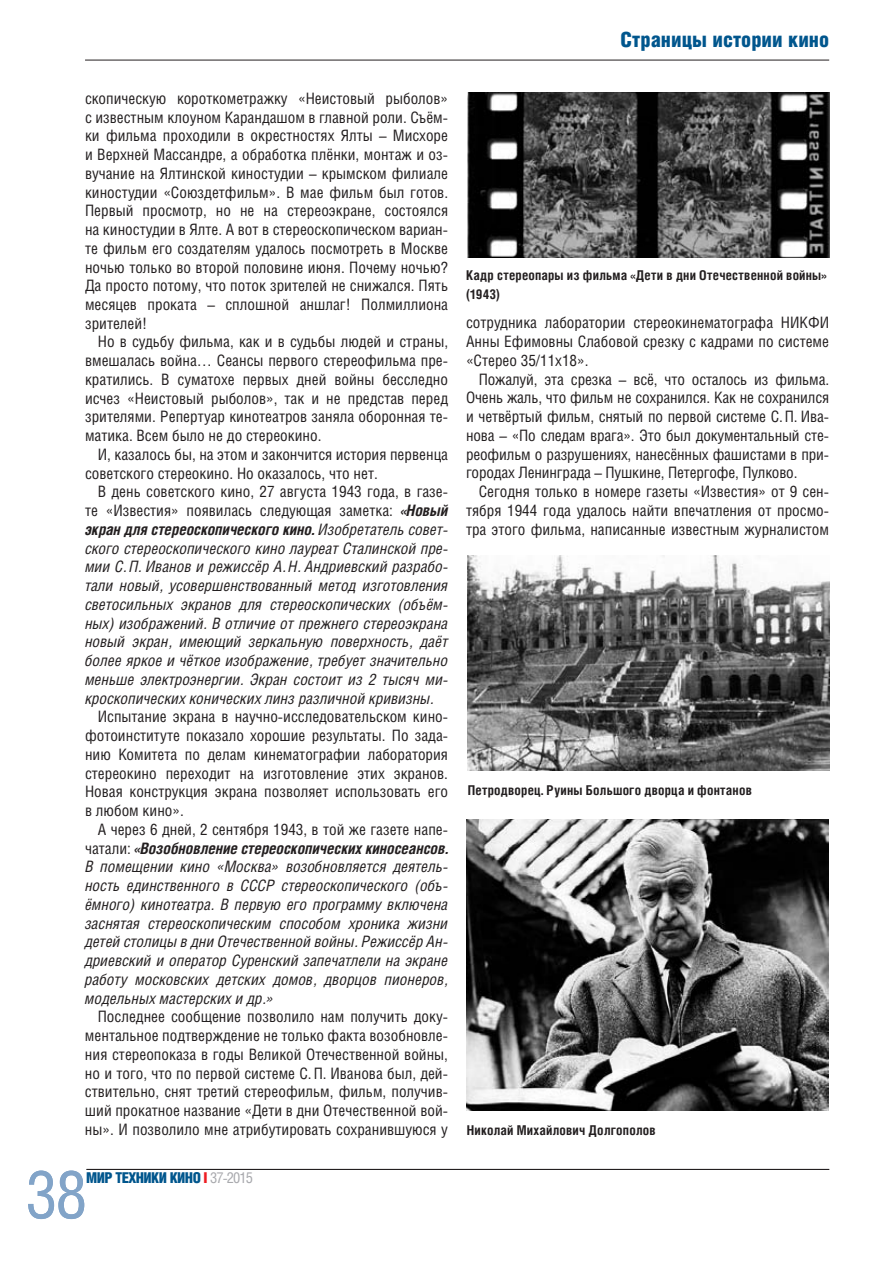
<style>
.page{position:relative;width:893px;height:1263px;background:#fff}
.page>*{position:absolute;margin:0;border:0;box-sizing:border-box;transform-origin:0 0}
.t1{font:66px "Helios Cond C";color:#82a4c8}
.t2{font:21px "Helios Cond Black C";color:#00568d}
.t3{font:15.75px/18.8px "Helios Cond C";color:#231f20;text-align:justify}
.t4{font:italic 15.75px/18.8px "Helios Cond C";color:#231f20;text-align:justify}
.t5{font:15px "Helios Cond Black C";letter-spacing:-.04em;color:#00568d}
.t6{font:700 13.5px/18.8px "Helios Cond C";letter-spacing:.015em;color:#231f20}
.s1{font-style:normal}
.s2{font-weight:700}
.s3{color:#ee1d23}
.s4{font-family:"Helios Cond C";color:#a8a9ad}
</style>
<div class="page">
<hr style="left:87px;top:1169px;width:742px;height:1px;background:#231f20">
<hr style="left:85px;top:60px;width:744px;height:1px;background:#231f20">
<img style="left:468px;top:93px;width:361px;height:164px">
<img style="left:467px;top:819px;width:361px;height:292px">
<img style="left:468px;top:556px;width:361px;height:214px">
<p class="t3" style="left:85px;top:89px;width:365px">скопическую короткометражку «Неистовый рыболов» с известным клоуном Карандашом в главной роли. Съём&shy;ки фильма проходили в окрестностях Ялты – Мисхоре и Верхней Массандре, а обработка плёнки, монтаж и оз&shy;вучание на Ялтинской киностудии – крымском филиале киностудии «Союздетфильм». В мае фильм был готов.<br>Первый просмотр, но не на стереоэкране, состоялся на киностудии в Ялте. А вот в стереоскопическом вариан&shy;те фильм его создателям удалось посмотреть в Москве ночью только во второй половине июня. Почему ночью?<br>Да просто потому, что поток зрителей не снижался. Пять месяцев проката – сплошной аншлаг! Полмиллиона зрителей!</p>
<p class="t3" style="left:85px;top:332px;width:365px;text-indent:13px">Но в судьбу фильма, как и в судьбы людей и страны, вмешалась война… Сеансы первого стереофильма пре&shy;кратились. В суматохе первых дней войны бесследно исчез «Неистовый рыболов», так и не представ перед зрителями. Репертуар кинотеатров заняла оборонная те&shy;матика. Всем было не до стереокино.</p>
<p class="t3" style="left:85px;top:445px;width:365px;text-indent:13px">И, казалось бы, на этом и закончится история первенца советского стереокино. Но оказалось, что нет.</p>
<p class="t4" style="left:85px;top:482px;width:365px;text-indent:13px"><span class="s1">В день советского кино, 27 августа 1943 года, в газе&shy;те «Известия» появилась следующая заметка:</span> <span class="s2">«Новый экран для стереоскопического кино.</span> Изобретатель совет‑ ского стереоскопического кино лауреат Сталинской пре‑ мии С.П. Иванов и режиссёр А.Н. Андриевский разрабо‑ тали новый, усовершенствованный метод изготовления светосильных экранов для стереоскопических (объём‑ ных) изображений. В отличие от прежнего стереоэкрана новый экран, имеющий зеркальную поверхность, даёт более яркое и чёткое изображение, требует значительно меньше электроэнергии. Экран состоит из 2 тысяч ми‑ кроскопических конических линз различной кривизны.</p>
<p class="t3" style="left:85px;top:707px;width:365px;text-indent:13px">Испытание экрана в научно-исследовательском кино&shy;фотоинституте показало хорошие результаты. По зада&shy;нию Комитета по делам кинематографии лаборатория стереокино переходит на изготовление этих экранов.<br>Новая конструкция экрана позволяет использовать его в любом кино».</p>
<p class="t4" style="left:85px;top:819px;width:365px;text-indent:13px"><span class="s1">А через 6 дней, 2 сентября 1943, в той же газете напе&shy;чатали:</span> <span class="s2">«Возобновление стереоскопических киносеансов.<br></span>В помещении кино «Москва» возобновляется деятель‑ ность единственного в СССР стереоскопического (объ‑ ёмного) кинотеатра. В первую его программу включена заснятая стереоскопическим способом хроника жизни детей столицы в дни Отечественной войны. Режиссёр Ан‑ дриевский и оператор Суренский запечатлели на экране работу московских детских домов, дворцов пионеров, модельных мастерских и др.»</p>
<p class="t3" style="left:85px;top:1007px;width:365px;text-indent:13px">Последнее сообщение позволило нам получить доку&shy;ментальное подтверждение не только факта возобновле&shy;ния стереопоказа в годы Великой Отечественной войны, но и того, что по первой системе С.П. Иванова был, дей&shy;ствительно, снят третий стереофильм, фильм, получив&shy;ший прокатное название «Дети в дни Отечественной вой&shy;ны». И позволило мне атрибутировать сохранившуюся у</p>
<h1 class="t1" style="left:26px;top:1155px;width:63px">38</h1>
<p class="t5" style="left:86px;top:1169px;width:168px">МИР ТЕХНИКИ КИНО <span class="s3">I</span> <span class="s4">37-2015</span></p>
<h2 class="t2" style="left:621px;top:27px;width:210px">Страницы истории кино</h2>
<p class="t6" style="left:466px;top:266px;width:362px">Кадр стереопары из фильма «Дети в дни Отечественной войны» (1943)</p>
<p class="t3" style="left:466px;top:313px;width:365px">сотрудника лаборатории стереокинематографа НИКФИ Анны Ефимовны Слабовой срезку с кадрами по системе «Стерео 35/11х18».</p>
<p class="t3" style="left:466px;top:369px;width:365px;text-indent:13px">Пожалуй, эта срезка – всё, что осталось из фильма.<br>Очень жаль, что фильм не сохранился. Как не сохранился и четвёртый фильм, снятый по первой системе С.П. Ива&shy;нова – «По следам врага». Это был документальный сте&shy;реофильм о разрушениях, нанесённых фашистами в при&shy;городах Ленинграда – Пушкине, Петергофе, Пулково.</p>
<p class="t3" style="left:466px;top:482px;width:365px;text-indent:13px">Сегодня только в номере газеты «Известия» от 9 сен&shy;тября 1944 года удалось найти впечатления от просмо&shy;тра этого фильма, написанные известным журналистом</p>
<p class="t6" style="left:468px;top:781px;width:286px">Петродворец. Руины Большого дворца и фонтанов</p>
<p class="t6" style="left:467px;top:1121px;width:190px">Николай Михайлович Долгополов</p>
</div>
